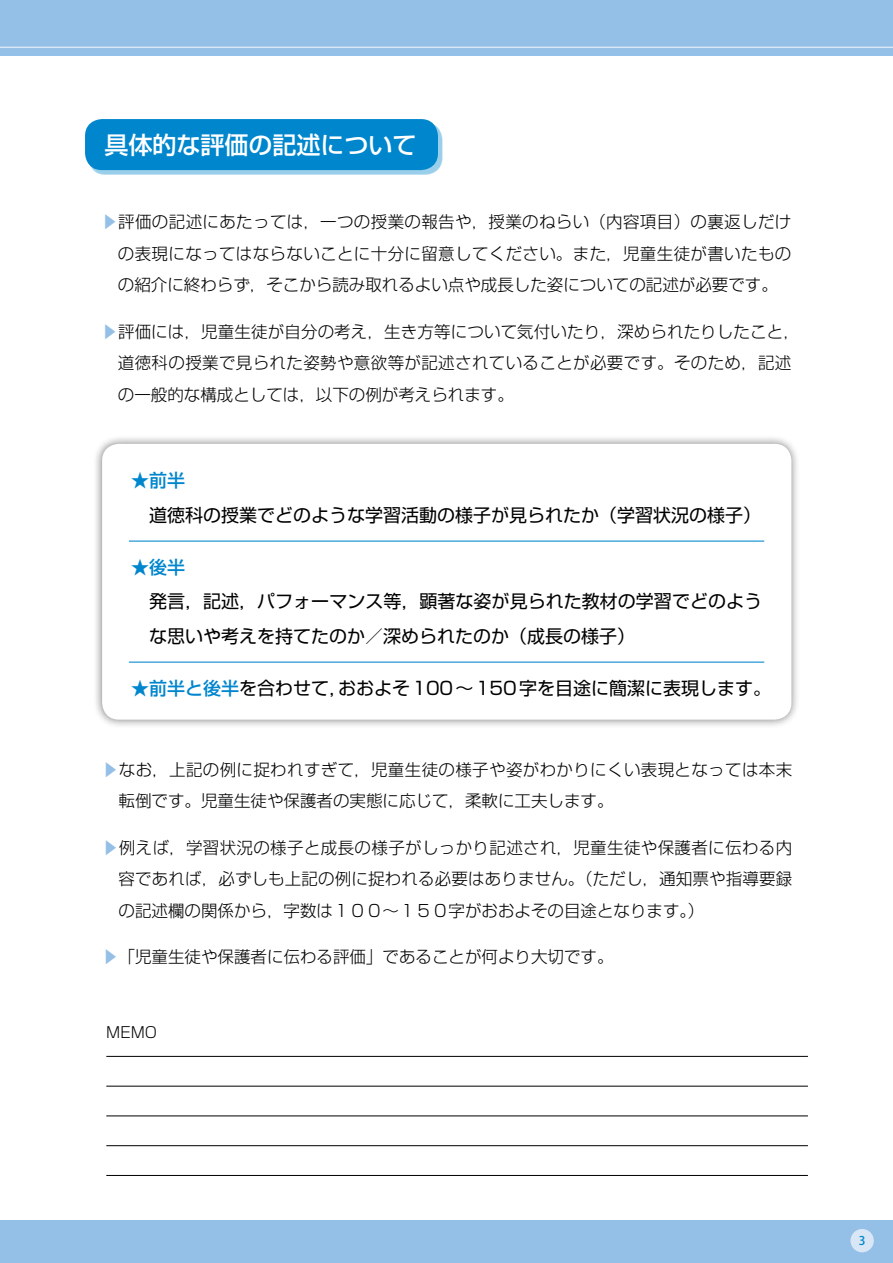
<style>
.page{position:relative;width:893px;height:1263px;background:#fff}
.page>*{position:absolute;margin:0;border:0;box-sizing:border-box;transform-origin:0 0}
.t1{font:500 24px "Shin Go Pr 6";color:#fff}
.t2{font:18px/34.5px "Shin Go Pr 6";color:#000}
.t3{font:500 18px "Shin Go Pr 6";color:#0086cd}
.t4{font:300 16.5px/31.5px "Shin Go Pr 6";color:#000;text-align:justify}
.t5{font:300 16.5px/31.5px "Shin Go Pr 6";letter-spacing:.02em;color:#000}
.t6{font:300 15px "Shin Go Pr 6";color:#000}
.t7{font:500 12px "Koz Go Pr 6 N";color:#0086cd}
.s1{color:#94bfe6}
.s2{font-weight:500;color:#0086cd}
</style>
<div class="page">
<div style="left:0;top:0;width:893px;height:55px;background:#94bfe6"></div>
<div style="left:0;top:1220px;width:893px;height:43px;background:#94bfe6"></div>
<hr style="left:0;top:47px;width:893px;height:1px;background:#d8e6f6">
<div style="left:850px;top:1229px;width:24px;height:23px;background:#d8e6f6;border-radius:50%"></div>
<div style="left:89px;top:123px;width:353px;height:51px;background:#0086cd;opacity:.4"></div>
<div style="left:85px;top:119px;width:353px;height:51px;background:#0086cd;border-radius:17px"></div>
<div style="left:93px;top:435px;width:708px;height:294px;background:#000;opacity:.5"></div>
<div style="left:102px;top:444px;width:689px;height:276px;background:#fff;border-radius:17px"></div>
<hr style="left:129px;top:540px;width:635px;height:2px;background:#0086cd">
<hr style="left:129px;top:662px;width:635px;height:1px;background:#0086cd">
<hr style="left:106px;top:1056px;width:702px;height:1px;background:#000">
<hr style="left:106px;top:1086px;width:702px;height:1px;background:#000">
<hr style="left:106px;top:1115px;width:702px;height:1px;background:#000">
<hr style="left:106px;top:1145px;width:702px;height:1px;background:#000">
<hr style="left:106px;top:1175px;width:702px;height:1px;background:#000">
<h1 class="t1" style="left:105px;top:125px;width:313px">具体的な評価の記述について</h1>
<p class="t4" style="left:118px;top:205px;width:675px;text-indent:-16px"><span class="s1">▶</span> 評価の記述にあたっては，一つの授業の報告や，授業のねらい（内容項目）の裏返しだけの表現になってはならないことに十分に留意してください。また，児童生徒が書いたものの紹介に終わらず，そこから読み取れるよい点や成長した姿についての記述が必要です。</p>
<p class="t4" style="left:118px;top:314px;width:683px;text-align:left;text-indent:-16px"><span class="s1">▶</span> 評価には，児童生徒が自分の考え，生き方等について気付いたり，深められたりしたこと，道徳科の授業で見られた姿勢や意欲等が記述されていることが必要です。そのため，記述の一般的な構成としては，以下の例が考えられます。</p>
<p class="t3" style="left:131px;top:466px;width:55px">★前半</p>
<p class="t2" style="left:131px;top:496px;width:632px">　道徳科の授業でどのような学習活動の様子が見られたか（学習状況の様子）</p>
<p class="t3" style="left:131px;top:552px;width:55px">★後半</p>
<p class="t2" style="left:149px;top:583px;width:615px">発言，記述，パフォーマンス等，顕著な姿が見られた教材の学習でどのような思いや考えを持てたのか／深められたのか（成長の様子）</p>
<p class="t2" style="left:131px;top:670px;width:642px"><span class="s2">★前半と後半</span>を合わせて，おおよそ100～150字を目途に簡潔に表現します。</p>
<p class="t5" style="left:119px;top:752px;width:675px;text-indent:-16px"><span class="s1">▶</span> なお，上記の例に捉われすぎて，児童生徒の様子や姿がわかりにくい表現となっては本末転倒です。児童生徒や保護者の実態に応じて，柔軟に工夫します。</p>
<p class="t4" style="left:119px;top:830px;width:675px;text-indent:-16px"><span class="s1">▶</span> 例えば，学習状況の様子と成長の様子がしっかり記述され，児童生徒や保護者に伝わる内容であれば，必ずしも上記の例に捉われる必要はありません。（ただし，通知票や指導要録の記述欄の関係から，字数は１００〜１５０字がおおよその目途となります。）</p>
<p class="t4" style="left:102px;top:940px;width:513px"><span class="s1">▶</span> 「児童生徒や保護者に伝わる評価」であることが何より大切です。</p>
<p class="t6" style="left:106px;top:1020px;width:52px">MEMO</p>
<p class="t7" style="left:859px;top:1234px;width:8px">3</p>
</div>
